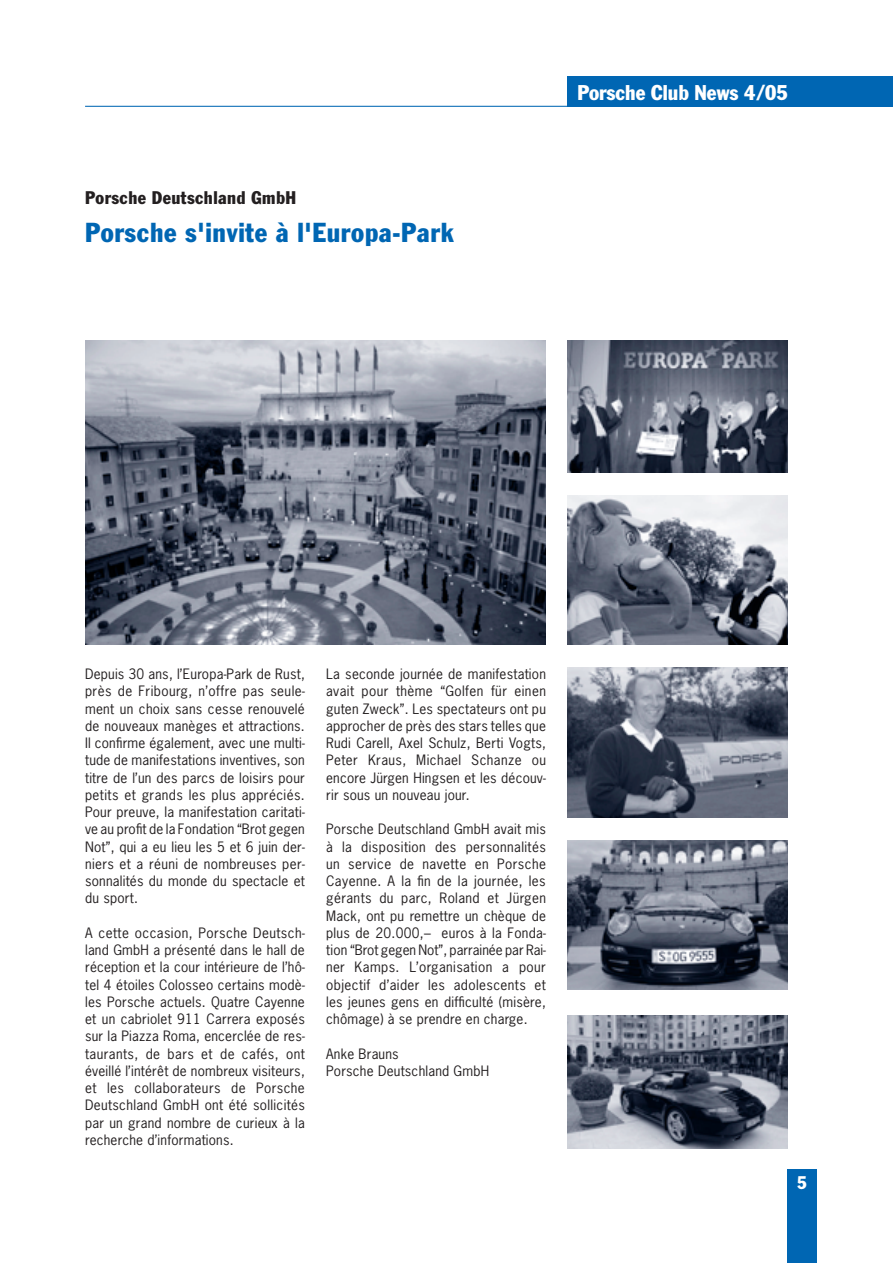
<style>
.page{position:relative;width:893px;height:1263px;background:#fff}
.page>*{position:absolute;margin:0;border:0;box-sizing:border-box;transform-origin:0 0}
.t1{font:condensed 27px "Porsche Franklin Gothic";letter-spacing:.025em;color:#0066b3}
.t2{font:condensed 21px "Porsche Franklin Gothic";color:#fff}
.t3{font:condensed 18px "Porsche Franklin Gothic";letter-spacing:.025em;color:#231f20}
.t4{font:condensed 18px "Porsche Franklin Gothic";color:#fff}
.t5{font:13.5px/17.2px "Porsche News Gothic";letter-spacing:.015em;color:#231f20;text-align:justify}
</style>
<div class="page">
<div style="left:567px;top:77px;width:325px;height:30px;background:#0066b3"></div>
<hr style="left:85px;top:106px;width:807px;height:1px;background:#0066b3">
<div style="left:787px;top:1169px;width:29px;height:94px;background:#0066b3"></div>
<img style="left:85px;top:340px;width:461px;height:305px">
<img style="left:567px;top:840px;width:220px;height:150px">
<img style="left:567px;top:1016px;width:220px;height:132px">
<img style="left:567px;top:668px;width:220px;height:149px">
<img style="left:567px;top:495px;width:220px;height:150px">
<img style="left:567px;top:340px;width:220px;height:132px">
<h3 class="t3" style="left:85px;top:191px;width:212px">Porsche Deutschland GmbH</h3>
<h1 class="t1" style="left:85px;top:222px;width:370px">Porsche s'invite à l'Europa-Park</h1>
<h2 class="t2" style="left:577px;top:85px;width:212px">Porsche Club News 4/05</h2>
<p class="t5" style="left:85px;top:667px;width:221px">Depuis 30 ans, l’Europa-Park de Rust, près de Fribourg, n’offre pas seule&shy;ment un choix sans cesse renouvelé de nouveaux manèges et attractions.<br>Il confirme également, avec une multi&shy;tude de manifestations inventives, son titre de l’un des parcs de loisirs pour petits et grands les plus appréciés.<br>Pour preuve, la manifestation caritati&shy;ve au profit de la Fondation “Brot gegen Not”, qui a eu lieu les 5 et 6 juin der&shy;niers et a réuni de nombreuses per&shy;sonnalités du monde du spectacle et du sport.</p>
<p class="t5" style="left:85px;top:925px;width:221px">A cette occasion, Porsche Deutsch&shy;land GmbH a présenté dans le hall de réception et la cour intérieure de l’hô&shy;tel 4 étoiles Colosseo certains modè&shy;les Porsche actuels. Quatre Cayenne et un cabriolet 911 Carrera exposés sur la Piazza Roma, encerclée de res&shy;taurants, de bars et de cafés, ont éveillé l’intérêt de nombreux visiteurs, et les collaborateurs de Porsche Deutschland GmbH ont été sollicités par un grand nombre de curieux à la recherche d’informations.</p>
<p class="t5" style="left:326px;top:667px;width:221px">La seconde journée de manifestation avait pour thème “Golfen für einen guten Zweck”. Les spectateurs ont pu approcher de près des stars telles que Rudi Carell, Axel Schulz, Berti Vogts, Peter Kraus, Michael Schanze ou encore Jürgen Hingsen et les découv&shy;rir sous un nouveau jour.</p>
<p class="t5" style="left:326px;top:822px;width:221px">Porsche Deutschland GmbH avait mis à la disposition des personnalités un service de navette en Porsche Cayenne. A la fin de la journée, les gérants du parc, Roland et Jürgen Mack, ont pu remettre un chèque de plus de 20.000,– euros à la Fonda&shy;tion “Brot gegen Not”, parrainée par Rai&shy;ner Kamps. L’organisation a pour objectif d’aider les adolescents et les jeunes gens en difficulté (misère, chômage) à se prendre en charge.</p>
<p class="t5" style="left:326px;top:1046px;width:164px">Anke Brauns<br>Porsche Deutschland GmbH</p>
<h3 class="t4" style="left:797px;top:1176px;width:11px">5</h3>
</div>
